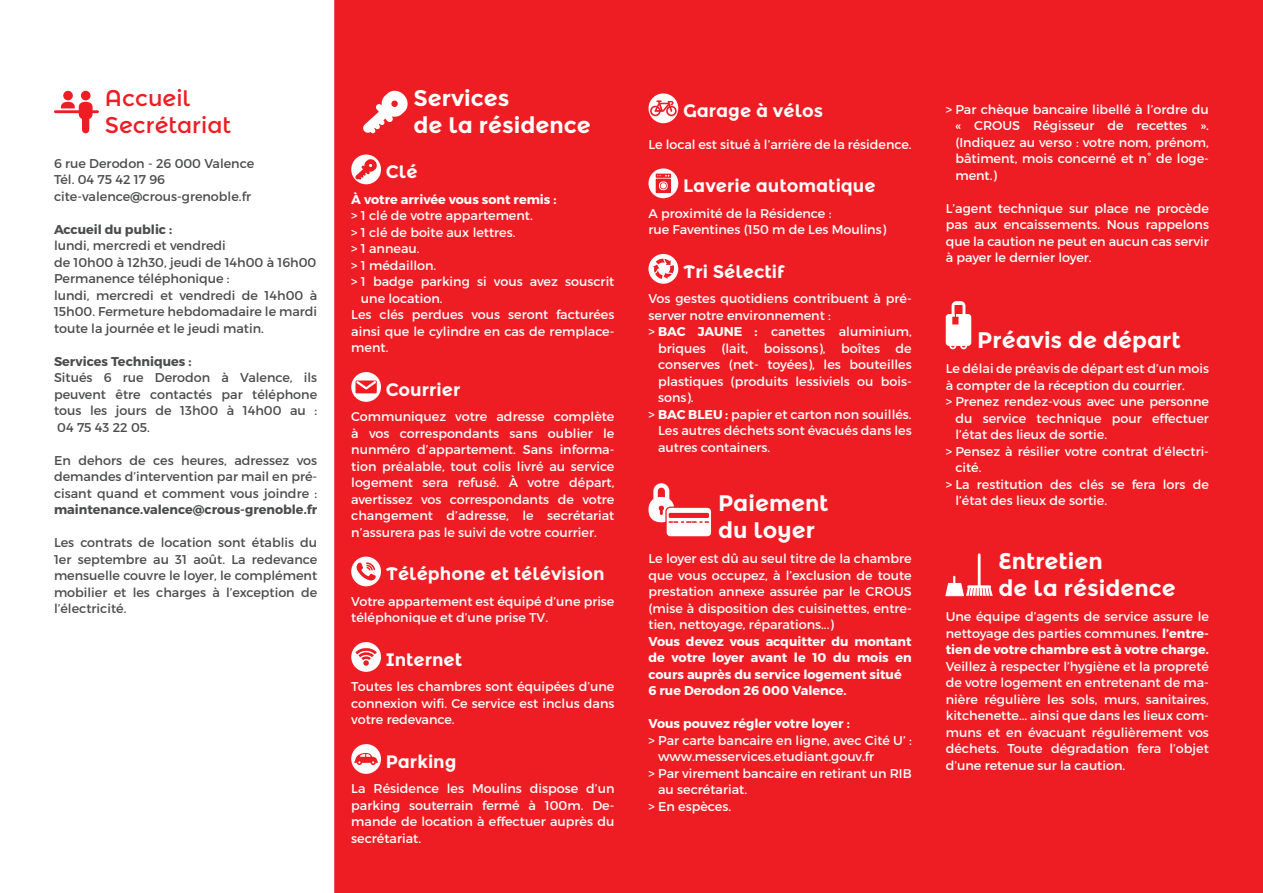
<style>
.page{position:relative;width:1263px;height:893px;background:#ee1d23}
.page>*{position:absolute;margin:0;border:0;box-sizing:border-box;transform-origin:0 0}
.t1{font:700 22.5px/27px "Montserrat Alternates";color:#fff}
.t2{font:22.5px/27px "Montserrat Alternates";color:#ee1d23}
.t3{font:700 18px "Montserrat Alternates";color:#fff}
.t4{font:12.75px/16.5px "Montserrat";color:#fff;text-align:justify}
.t5{font:12.75px/16.5px "Montserrat";color:#4b4c4d;text-align:justify}
.t6{font:700 12.75px/16.5px "Montserrat";color:#fff}
.t7{font:700 12.75px "Montserrat";color:#4b4c4d}
.s1{font-weight:700}
</style>
<div class="page">
<div style="left:0;top:0;width:334px;height:893px;background:#fff"></div>
<svg style="left:54px;top:102px;width:45px;height:31px"></svg>
<div style="left:63px;top:91px;width:10px;height:9px;background:#ee1d23;border-radius:50%"></div>
<div style="left:81px;top:91px;width:10px;height:9px;background:#ee1d23;border-radius:50%"></div>
<svg style="left:363px;top:90px;width:45px;height:44px"></svg>
<div style="left:351px;top:155px;width:30px;height:29px;background:#fff;border-radius:50%"></div>
<svg style="left:355px;top:158px;width:22px;height:22px"></svg>
<svg style="left:351px;top:372px;width:30px;height:30px"></svg>
<div style="left:355px;top:380px;width:22px;height:13px;background:#ee1d23"></div>
<svg style="left:354px;top:379px;width:24px;height:12px"></svg>
<div style="left:351px;top:557px;width:30px;height:29px;background:#fff;border-radius:50%"></div>
<svg style="left:356px;top:562px;width:20px;height:18px"></svg>
<div style="left:351px;top:642px;width:30px;height:30px;background:#fff;border-radius:50%"></div>
<svg style="left:355px;top:648px;width:22px;height:18px"></svg>
<div style="left:351px;top:744px;width:30px;height:30px;background:#fff;border-radius:50%"></div>
<svg style="left:354px;top:753px;width:24px;height:12px"></svg>
<div style="left:648px;top:93px;width:30px;height:30px;background:#fff;border-radius:50%"></div>
<svg style="left:650px;top:100px;width:27px;height:16px"></svg>
<svg style="left:648px;top:168px;width:30px;height:30px"></svg>
<div style="left:656px;top:179px;width:15px;height:14px;background:#ee1d23"></div>
<svg style="left:656px;top:174px;width:15px;height:4px"></svg>
<svg style="left:657px;top:175px;width:12px;height:15px"></svg>
<svg style="left:648px;top:254px;width:30px;height:30px"></svg>
<svg style="left:653px;top:259px;width:21px;height:20px"></svg>
<div style="left:666px;top:507px;width:46px;height:30px;background:#fff;border-radius:4px"></div>
<div style="left:665px;top:507px;width:47px;height:30px;border:1px solid #ee1d23;border-radius:4px"></div>
<svg style="left:648px;top:483px;width:61px;height:40px"></svg>
<div style="left:669px;top:513px;width:40px;height:5px;background:#ee1d23;border-radius:2px"></div>
<svg style="left:946px;top:301px;width:25px;height:48px"></svg>
<hr style="left:978px;top:555px;width:2px;height:31px;background:#fff">
<svg style="left:945px;top:577px;width:48px;height:19px"></svg>
<h1 class="t2" style="left:105px;top:85px;width:128px">Accueil<br>Secrétariat</h1>
<p class="t5" style="left:54px;top:155px;width:202px;text-align:left">6 rue Derodon - 26 000 Valence<br>Tél. 04 75 42 17 96 cite-valence@crous-grenoble.fr</p>
<p class="t7" style="left:54px;top:221px;width:120px">Accueil du public :</p>
<p class="t5" style="left:54px;top:237px;width:265px;text-align:left">lundi, mercredi et vendredi<br>de 10h00 à 12h30, jeudi de 14h00 à 16h00<br>Permanence téléphonique :<br>lundi, mercredi et vendredi de 14h00 à 15h00. Fermeture hebdomadaire le mardi toute la journée et le jeudi matin.</p>
<p class="t7" style="left:54px;top:353px;width:139px">Services Techniques :</p>
<p class="t5" style="left:54px;top:369px;width:265px">Situés 6 rue Derodon à Valence, ils peuvent être contactés par téléphone tous les jours de 13h00 à 14h00 au :<br>04 75 43 22 05.</p>
<p class="t5" style="left:54px;top:452px;width:265px">En dehors de ces heures, adressez vos demandes d’intervention par mail en pré&shy;cisant quand et comment vous joindre :</p>
<p class="t7" style="left:54px;top:502px;width:265px">maintenance.valence@crous-grenoble.fr</p>
<p class="t5" style="left:54px;top:534px;width:265px">Les contrats de location sont établis du 1er septembre au 31 août. La redevance mensuelle couvre le loyer, le complément mobilier et les charges à l’exception de l’électricité.</p>
<h1 class="t1" style="left:413px;top:85px;width:179px">Services<br>de la résidence</h1>
<h2 class="t3" style="left:386px;top:161px;width:33px">Clé</h2>
<p class="t6" style="left:351px;top:191px;width:207px">À votre arrivée vous sont remis :</p>
<p class="t4" style="left:351px;top:207px;width:183px">&gt; 1 clé de votre appartement.</p>
<p class="t4" style="left:351px;top:224px;width:166px">&gt; 1 clé de boite aux lettres.</p>
<p class="t4" style="left:351px;top:240px;width:70px">&gt; 1 anneau.</p>
<p class="t4" style="left:351px;top:257px;width:87px">&gt; 1 médaillon.</p>
<p class="t4" style="left:351px;top:273px;width:265px">&gt; 1 badge parking si vous avez souscrit</p>
<p class="t4" style="left:361px;top:290px;width:83px">une location.</p>
<p class="t4" style="left:351px;top:306px;width:265px">Les clés perdues vous seront facturées</p>
<p class="t4" style="left:351px;top:323px;width:265px">ainsi que le cylindre en cas de remplace-</p>
<p class="t4" style="left:351px;top:339px;width:39px">ment.</p>
<h2 class="t3" style="left:386px;top:379px;width:76px">Courrier</h2>
<p class="t4" style="left:351px;top:408px;width:265px">Communiquez votre adresse complète à vos correspondants sans oublier le nunméro d’appartement. Sans informa&shy;tion préalable, tout colis livré au service logement sera refusé. À votre départ, avertissez vos correspondants de votre changement d’adresse, le secrétariat n’assurera pas le suivi de votre courrier.</p>
<h2 class="t3" style="left:386px;top:563px;width:220px">Téléphone et télévision</h2>
<p class="t4" style="left:351px;top:593px;width:265px">Votre appartement est équipé d’une prise téléphonique et d’une prise TV.</p>
<h2 class="t3" style="left:386px;top:649px;width:78px">Internet</h2>
<p class="t4" style="left:351px;top:678px;width:265px">Toutes les chambres sont équipées d’une connexion wifi. Ce service est inclus dans votre redevance.</p>
<h2 class="t3" style="left:386px;top:751px;width:72px">Parking</h2>
<p class="t4" style="left:351px;top:780px;width:265px">La Résidence les Moulins dispose d’un parking souterrain fermé à 100m. De&shy;mande de location à effectuer auprès du secrétariat.</p>
<h2 class="t3" style="left:683px;top:100px;width:142px">Garage à vélos</h2>
<p class="t4" style="left:648px;top:136px;width:265px">Le local est situé à l’arrière de la résidence.</p>
<h2 class="t3" style="left:683px;top:175px;width:194px">Laverie automatique</h2>
<p class="t4" style="left:648px;top:205px;width:239px">A proximité de la Résidence :<br>rue Faventines (150 m de Les Moulins)</p>
<h2 class="t3" style="left:683px;top:261px;width:103px">Tri Sélectif</h2>
<p class="t4" style="left:648px;top:290px;width:265px">Vos gestes quotidiens contribuent à pré-</p>
<p class="t4" style="left:648px;top:307px;width:184px">server notre environnement :</p>
<p class="t4" style="left:648px;top:323px;width:265px">&gt; <span class="s1">BAC JAUNE :</span> canettes aluminium,</p>
<p class="t4" style="left:658px;top:340px;width:255px">briques (lait, boissons), boîtes de</p>
<p class="t4" style="left:658px;top:356px;width:255px">conserves (net- toyées), les bouteilles</p>
<p class="t4" style="left:658px;top:373px;width:255px">plastiques (produits lessiviels ou bois-</p>
<p class="t4" style="left:658px;top:389px;width:37px">sons).</p>
<p class="t4" style="left:648px;top:406px;width:265px">&gt; <span class="s1">BAC BLEU :</span> papier et carton non souillés.</p>
<p class="t4" style="left:658px;top:422px;width:255px">Les autres déchets sont évacués dans les</p>
<p class="t4" style="left:658px;top:439px;width:114px">autres containers.</p>
<h1 class="t1" style="left:718px;top:489px;width:112px">Paiement du loyer</h1>
<p class="t4" style="left:648px;top:550px;width:265px">Le loyer est dû au seul titre de la chambre que vous occupez, à l’exclusion de toute prestation annexe assurée par le CROUS (mise à disposition des cuisinettes, entre&shy;tien, nettoyage, réparations...)</p>
<p class="t6" style="left:648px;top:633px;width:265px">Vous devez vous acquitter du montant de votre loyer avant le 10 du mois en cours auprès du service logement situé 6 rue Derodon 26 000 Valence.</p>
<p class="t6" style="left:648px;top:715px;width:203px">Vous pouvez régler votre loyer :</p>
<p class="t4" style="left:648px;top:732px;width:265px">&gt; Par carte bancaire en ligne, avec Cité U’ :</p>
<p class="t4" style="left:658px;top:748px;width:218px">www.messervices.etudiant.gouv.fr</p>
<p class="t4" style="left:648px;top:765px;width:265px">&gt; Par virement bancaire en retirant un RIB</p>
<p class="t4" style="left:658px;top:781px;width:91px">au secrétariat.</p>
<p class="t4" style="left:648px;top:798px;width:84px">&gt; En espèces.</p>
<p class="t4" style="left:955px;top:101px;width:255px;text-indent:-10px">&gt; Par chèque bancaire libellé à l’ordre du « CROUS Régisseur de recettes ». (Indiquez au verso : votre nom, prénom, bâtiment, mois concerné et n° de loge&shy;ment.)</p>
<p class="t4" style="left:946px;top:200px;width:265px">L’agent technique sur place ne procède pas aux encaissements. Nous rappelons que la caution ne peut en aucun cas servir à payer le dernier loyer.</p>
<h1 class="t1" style="left:977px;top:326px;width:205px">Préavis de départ</h1>
<p class="t4" style="left:946px;top:360px;width:265px">Le délai de préavis de départ est d’un mois</p>
<p class="t4" style="left:946px;top:377px;width:241px">à compter de la réception du courrier.</p>
<p class="t4" style="left:946px;top:393px;width:265px">&gt; Prenez rendez-vous avec une personne</p>
<p class="t4" style="left:955px;top:410px;width:255px">du service technique pour effectuer</p>
<p class="t4" style="left:955px;top:426px;width:153px">l’état des lieux de sortie.</p>
<p class="t4" style="left:946px;top:443px;width:265px">&gt; Pensez à résilier votre contrat d’électri-</p>
<p class="t4" style="left:955px;top:459px;width:28px">cité.</p>
<p class="t4" style="left:946px;top:476px;width:265px">&gt; La restitution des clés se fera lors de</p>
<p class="t4" style="left:955px;top:492px;width:153px">l’état des lieux de sortie.</p>
<h1 class="t1" style="left:999px;top:547px;width:179px">Entretien<br>de la résidence</h1>
<p class="t4" style="left:946px;top:608px;width:265px">Une équipe d’agents de service assure le nettoyage des parties communes. <span class="s1">l’entre&shy;tien de votre chambre est à votre charge.</span></p>
<p class="t4" style="left:946px;top:658px;width:265px">Veillez à respecter l’hygiène et la propreté de votre logement en entretenant de ma&shy;nière régulière les sols, murs, sanitaires, kitchenette... ainsi que dans les lieux com&shy;muns et en évacuant régulièrement vos déchets. Toute dégradation fera l’objet d’une retenue sur la caution.</p>
</div>
